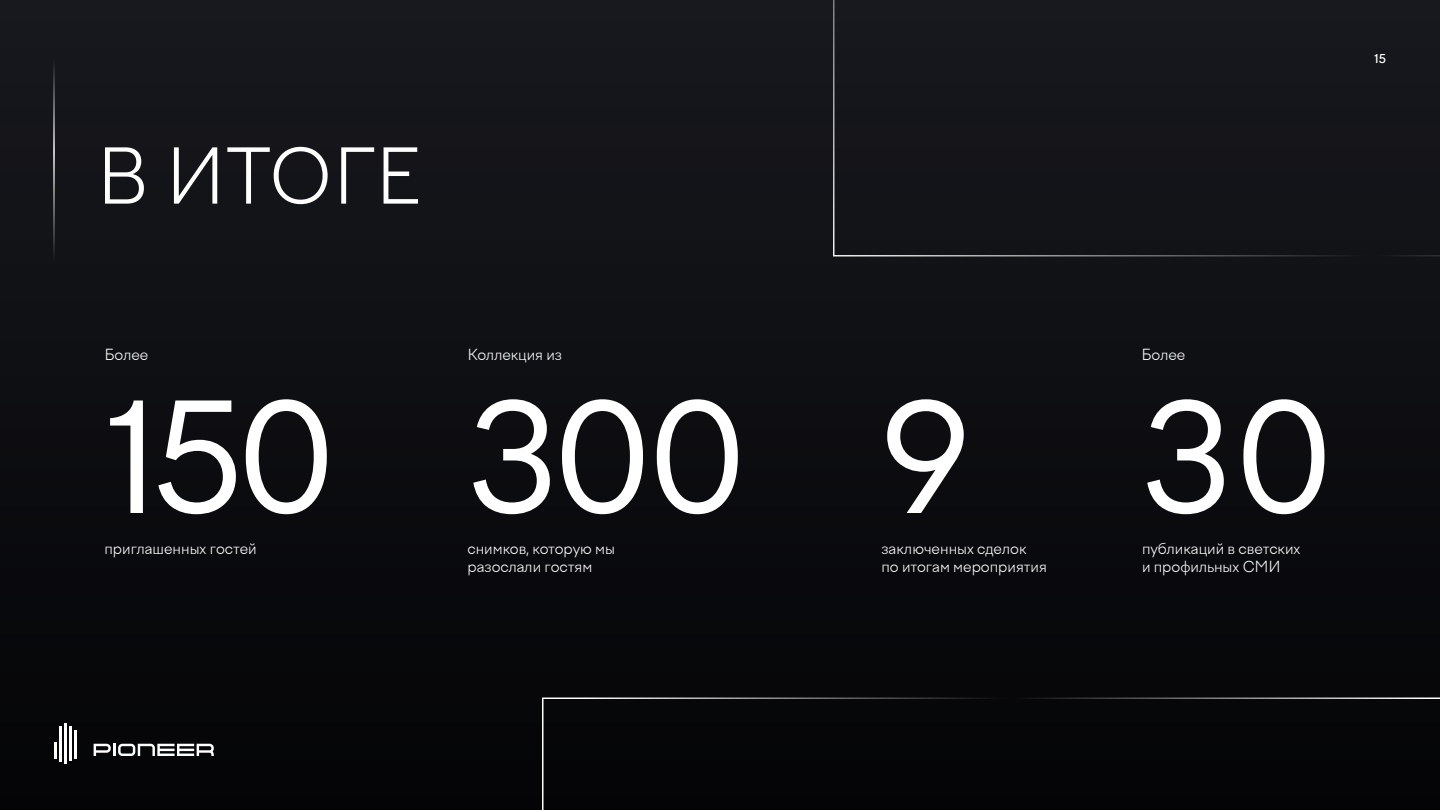
<style>
.page{position:relative;width:1440px;height:810px;background:#0e0e11}
.page>*{position:absolute;margin:0;border:0;box-sizing:border-box;transform-origin:0 0}
.t1{font:150px "Factor A";letter-spacing:-.05em;color:#fff}
.t2{font:300 75px "Factor A";color:#fff}
.t3{font:300 15px/18px "Factor A";color:#fff}
.t4{font:500 12px "Factor A";color:#fff}
</style>
<div class="page">
<hr style="left:53px;top:54px;width:2px;height:207px;background:#fff">
<div style="left:542px;top:698px;width:898px;height:112px;background:#050608"></div>
<div style="left:833px;top:0;width:607px;height:256px;background:#15151a"></div>
<svg style="left:54px;top:742px;width:2px;height:17px"></svg>
<hr style="left:59px;top:727px;width:2px;height:35px;background:#fff">
<hr style="left:69px;top:727px;width:2px;height:34px;background:#fff">
<hr style="left:74px;top:730px;width:2px;height:29px;background:#fff">
<hr style="left:64px;top:723px;width:2px;height:40px;background:#fff">
<svg style="left:94px;top:744px;width:120px;height:12px"></svg>
<h2 class="t2" style="left:96px;top:133px;width:326px">В ИТОГЕ</h2>
<p class="t4" style="left:1374px;top:52px;width:13px">15</p>
<p class="t3" style="left:105px;top:346px;width:45px">Более</p>
<p class="t3" style="left:1141px;top:346px;width:45px">Более</p>
<p class="t3" style="left:468px;top:346px;width:96px">Коллекция из</p>
<h1 class="t1" style="left:105px;top:373px;width:1232px">150 300 9 30</h1>
<p class="t3" style="left:105px;top:540px;width:154px">приглашенных гостей</p>
<p class="t3" style="left:468px;top:540px;width:149px">снимков, которую мы разослали гостям</p>
<p class="t3" style="left:882px;top:540px;width:167px">заключенных сделок по итогам мероприятия</p>
<p class="t3" style="left:1142px;top:540px;width:160px">публикаций в светских и профильных СМИ</p>
</div>
